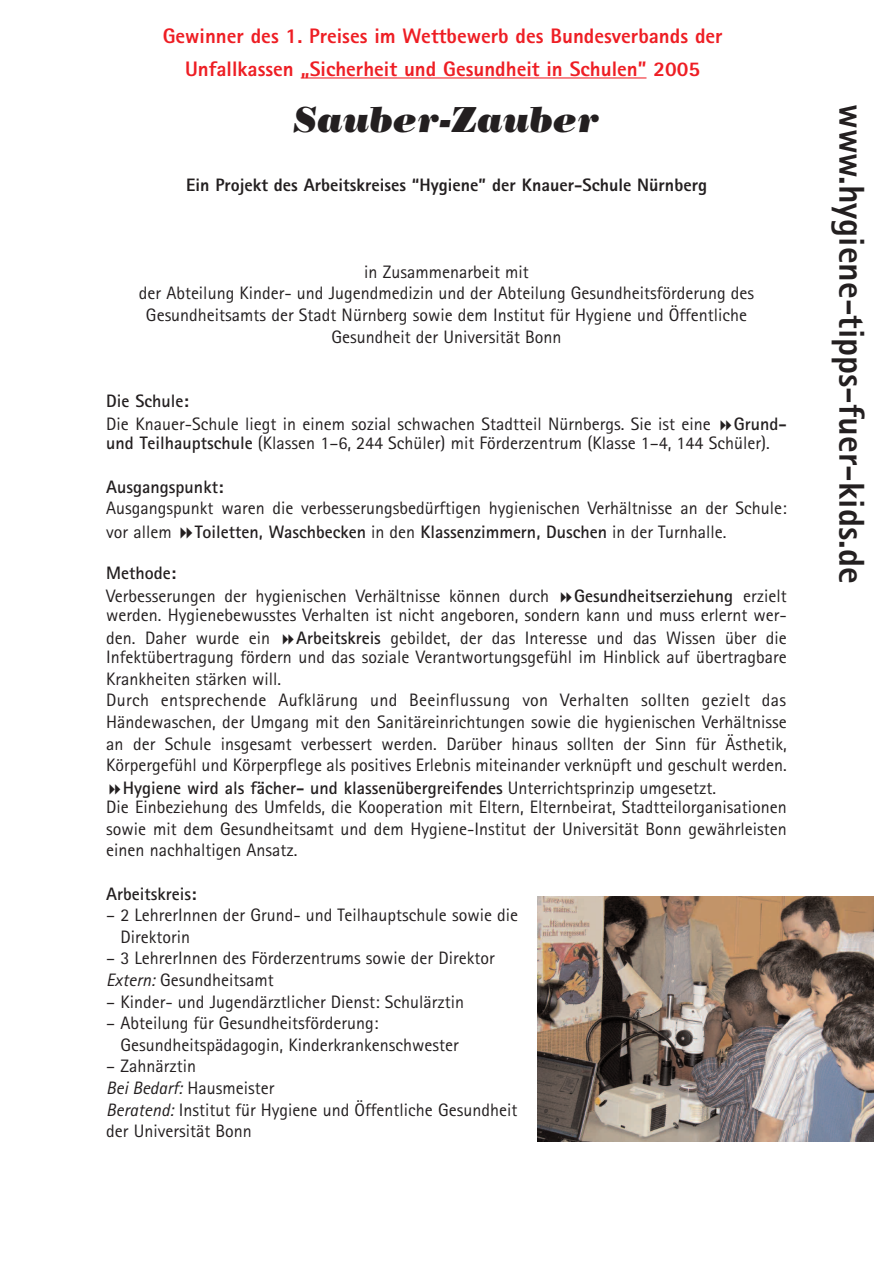
<style>
.page{position:relative;width:893px;height:1263px;background:#fff}
.page>*{position:absolute;margin:0;border:0;box-sizing:border-box;transform-origin:0 0}
.t1{font:800 36px "Rotis Sans Serif";color:#231f20}
.t2{font:italic 36px "Bodoni Poster";color:#231f20}
.t3{font:800 21px/33px "Rotis Sans Serif";color:#ee1e24;text-align:center}
.t4{font:18px/21.6px "Rotis Sans Serif";color:#231f20}
.t5{font:700 18px "Rotis Sans Serif";color:#231f20}
.t6{font:800 18px "Rotis Sans Serif";color:#231f20}
.s1{font-weight:700}
.s2{font-weight:400}
.s3{font-style:italic}
</style>
<div class="page">
<img style="left:538px;top:897px;width:335px;height:245px">
<hr style="left:301px;top:77px;width:345px;height:1px;background:#ee1e24">
<p class="t3" style="left:163px;top:21px;width:561px">Gewinner des 1. Preises im Wettbewerb des Bundesverbands der<br>Unfallkassen „Sicherheit und Gesundheit in Schulen” 2005</p>
<h1 class="t2" style="left:293px;top:107px;width:308px">Sauber-Zauber</h1>
<p class="t6" style="left:186px;top:179px;width:522px">Ein Projekt des Arbeitskreises “Hygiene” der Knauer-Schule Nürnberg</p>
<p class="t4" style="left:139px;top:263px;width:617px;text-align:center">in Zusammenarbeit mit<br>der Abteilung Kinder- und Jugendmedizin und der Abteilung Gesundheitsförderung des Gesundheitsamts der Stadt Nürnberg sowie dem Institut für Hygiene und Öffentliche Gesundheit der Universität Bonn</p>
<p class="t5" style="left:106px;top:395px;width:84px">Die Schule:</p>
<p class="t4" style="left:106px;top:415px;width:606px">Die Knauer-Schule liegt in einem sozial schwachen Stadtteil Nürnbergs. Sie ist eine</p>
<p class="t4" style="left:106px;top:416px;width:682px;line-height:19.5px;text-indent:627px"><span class="s1">Grund&shy;und Teilhauptschule</span> (Klassen 1–6, 244 Schüler) mit Förderzentrum (Klasse 1–4, 144 Schüler).</p>
<p class="t5" style="left:106px;top:480px;width:119px">Ausgangspunkt:</p>
<p class="t4" style="left:106px;top:498px;width:682px;line-height:23.5px">Ausgangspunkt waren die verbesserungsbedürftigen hygienischen Verhältnisse an der Schule: vor allem</p>
<p class="t5" style="left:195px;top:525px;width:533px">Toiletten, Waschbecken <span class="s2">in den</span> Klassenzimmern, Duschen <span class="s2">in der Turnhalle.</span></p>
<p class="t5" style="left:106px;top:567px;width:71px">Methode:</p>
<p class="t4" style="left:106px;top:587px;width:444px">Verbesserungen der hygienischen Verhältnisse können durch</p>
<p class="t4" style="left:106px;top:588px;width:682px;line-height:19.5px;text-align:right"><span class="s1">Gesundheitserziehung</span> erzielt<br>werden. Hygienebewusstes Verhalten ist nicht angeboren, sondern kann und muss erlernt wer-</p>
<p class="t4" style="left:106px;top:628px;width:165px">den. Daher wurde ein</p>
<p class="t4" style="left:106px;top:630px;width:682px;line-height:19.5px;text-align:right"><span class="s1">Arbeitskreis</span> gebildet, der das Interesse und das Wissen über die<br>Infektübertragung fördern und das soziale Verantwortungsgefühl im Hinblick auf übertragbare</p>
<p class="t4" style="left:106px;top:670px;width:176px">Krankheiten stärken will.</p>
<p class="t4" style="left:106px;top:691px;width:681px">Durch entsprechende Aufklärung und Beeinflussung von Verhalten sollten gezielt das</p>
<p class="t4" style="left:106px;top:713px;width:682px">Händewaschen, der Umgang mit den Sanitäreinrichtungen sowie die hygienischen Verhältnisse</p>
<p class="t4" style="left:106px;top:734px;width:682px">an der Schule insgesamt verbessert werden. Darüber hinaus sollten der Sinn für Ästhetik,</p>
<p class="t4" style="left:106px;top:756px;width:682px">Körpergefühl und Körperpflege als positives Erlebnis miteinander verknüpft und geschult werden.</p>
<p class="t5" style="left:123px;top:781px;width:595px">Hygiene wird als fächer- und klassenübergreifendes <span class="s2">Unterrichtsprinzip umgesetzt.</span></p>
<p class="t4" style="left:106px;top:798px;width:682px;text-align:justify">Die Einbeziehung des Umfelds, die Kooperation mit Eltern, Elternbeirat, Stadtteilorganisationen sowie mit dem Gesundheitsamt und dem Hygiene-Institut der Universität Bonn gewährleisten einen nachhaltigen Ansatz.</p>
<p class="t5" style="left:106px;top:887px;width:92px">Arbeitskreis:</p>
<p class="t4" style="left:120px;top:906px;width:399px;text-indent:-14px">– 2 LehrerInnen der Grund- und Teilhauptschule sowie die<br>Direktorin</p>
<p class="t4" style="left:106px;top:949px;width:390px">– 3 LehrerInnen des Förderzentrums sowie der Direktor<br><span class="s3">Extern:</span> Gesundheitsamt</p>
<p class="t4" style="left:106px;top:992px;width:359px">– Kinder- und Jugendärztlicher Dienst: Schulärztin</p>
<p class="t4" style="left:120px;top:1014px;width:340px;text-indent:-14px">– Abteilung für Gesundheitsförderung:<br>Gesundheitspädagogin, Kinderkrankenschwester</p>
<p class="t4" style="left:106px;top:1057px;width:412px">– Zahnärztin<br><span class="s3">Bei Bedarf:</span> Hausmeister<br><span class="s3">Beratend:</span> Institut für Hygiene und Öffentliche Gesundheit der Universität Bonn</p>
<h1 class="t1" style="left:864px;top:104px;width:481px;rotate:90deg">www.hygiene-tipps-fuer-kids.de</h1>
</div>
